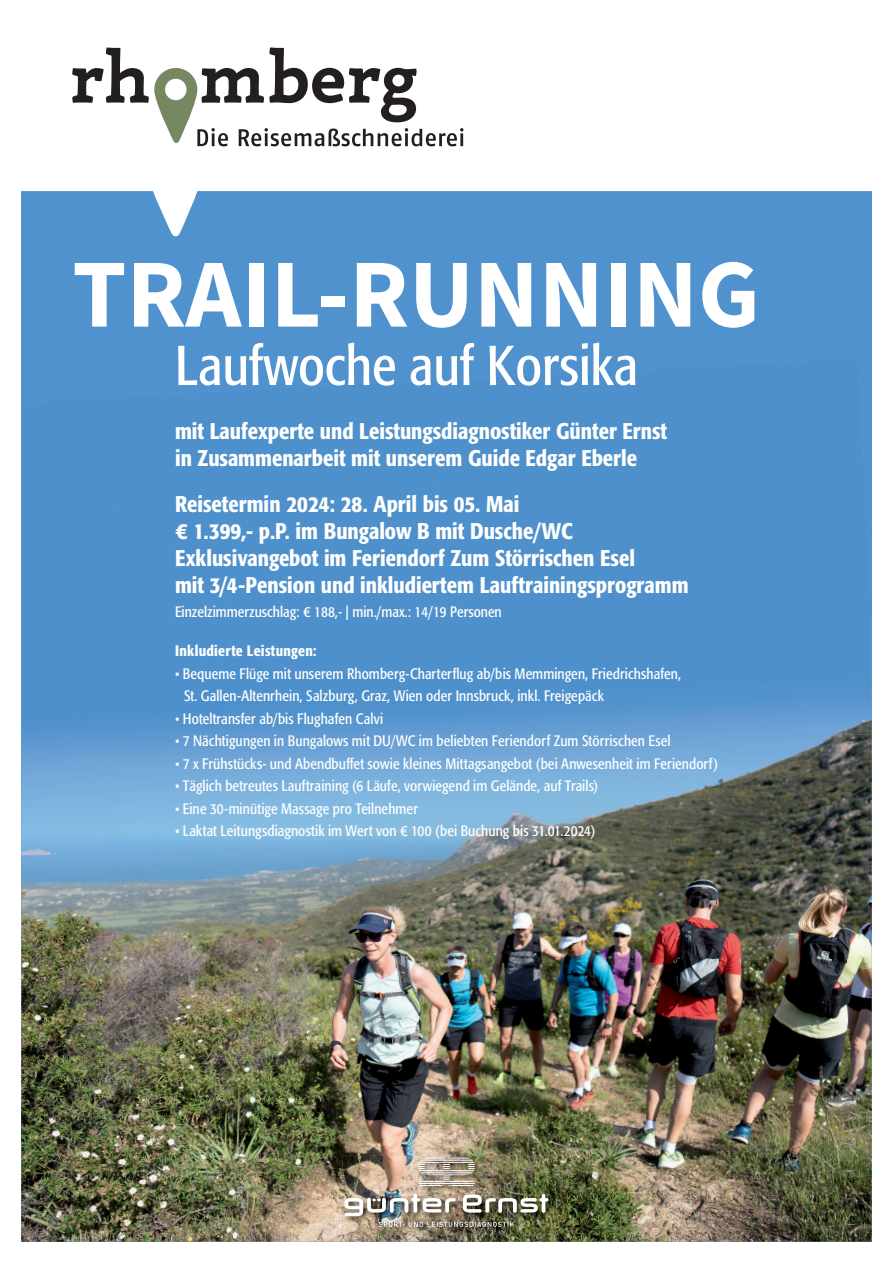
<style>
.page{position:relative;width:893px;height:1263px;background:#fff}
.page>*{position:absolute;margin:0;border:0;box-sizing:border-box;transform-origin:0 0}
.t1{font:700 97.5px "Source Sans Pro";color:#fff}
.t2{font:condensed 55.5px "Formata";color:#fff}
.t3{font:500 condensed 22.5px/27px "Formata";color:#fff}
.t4{font:condensed 15px/22.5px "Formata";color:#fff}
.t5{font:500 condensed 15px "Formata";letter-spacing:.02em;color:#fff}
</style>
<div class="page">
<img style="left:21px;top:735px;width:851px;height:507px">
<img style="left:343px;top:1156px;width:169px;height:78px">
<img style="left:512px;top:1156px;width:44px;height:78px">
<img style="left:344px;top:1194px;width:112px;height:22px">
<svg style="left:463px;top:1194px;width:86px;height:18px"></svg>
<svg style="left:379px;top:1222px;width:135px;height:5px"></svg>
<svg style="left:418px;top:1157px;width:57px;height:29px"></svg>
<div style="left:21px;top:191px;width:851px;height:382px;background:#5092cd"></div>
<div style="left:21px;top:397px;width:89px;height:107px;background:#4e90cb"></div>
<div style="left:110px;top:391px;width:107px;height:113px;background:#4e90cb"></div>
<div style="left:217px;top:386px;width:107px;height:113px;background:#4e90cb"></div>
<div style="left:324px;top:380px;width:107px;height:113px;background:#4e90cb"></div>
<div style="left:431px;top:374px;width:107px;height:113px;background:#4e90cb"></div>
<div style="left:538px;top:369px;width:107px;height:113px;background:#4e90cb"></div>
<div style="left:645px;top:363px;width:106px;height:113px;background:#4e90cb"></div>
<div style="left:751px;top:358px;width:113px;height:113px;background:#4e90cb"></div>
<div style="left:21px;top:504px;width:95px;height:108px;background:#4e90cb"></div>
<div style="left:116px;top:499px;width:107px;height:113px;background:#4e90cb"></div>
<div style="left:223px;top:493px;width:107px;height:113px;background:#4e90cb"></div>
<div style="left:330px;top:487px;width:107px;height:114px;background:#4e90cb"></div>
<div style="left:437px;top:482px;width:106px;height:113px;background:#4e90cb"></div>
<div style="left:543px;top:476px;width:107px;height:114px;background:#4e90cb"></div>
<div style="left:650px;top:471px;width:107px;height:113px;background:#4e90cb"></div>
<div style="left:757px;top:465px;width:113px;height:113px;background:#4e90cb"></div>
<div style="left:21px;top:612px;width:101px;height:99px;background:#4e90cb"></div>
<div style="left:122px;top:606px;width:106px;height:105px;background:#4e90cb"></div>
<div style="left:228px;top:601px;width:107px;height:110px;background:#4e90cb"></div>
<div style="left:335px;top:595px;width:107px;height:102px;background:#4e90cb"></div>
<div style="left:442px;top:590px;width:107px;height:107px;background:#4e90cb"></div>
<div style="left:549px;top:584px;width:107px;height:113px;background:#4e90cb"></div>
<div style="left:656px;top:578px;width:107px;height:105px;background:#4e90cb"></div>
<div style="left:763px;top:573px;width:109px;height:110px;background:#4e90cb"></div>
<img style="left:21px;top:711px;width:267px;height:24px">
<img style="left:288px;top:697px;width:267px;height:38px">
<img style="left:555px;top:683px;width:267px;height:52px">
<img style="left:822px;top:681px;width:50px;height:54px">
<svg style="left:146px;top:191px;width:59px;height:43px"></svg>
<svg style="left:72px;top:47px;width:391px;height:99px"></svg>
<h1 class="t1" style="left:72px;top:228px;width:689px">TRAIL-RUNNING</h1>
<h2 class="t2" style="left:175px;top:333px;width:464px">Laufwoche auf Korsika</h2>
<h3 class="t3" style="left:175px;top:417px;width:494px">mit Laufexperte und Leistungsdiagnostiker Günter Ernst in Zusammenarbeit mit unserem Guide Edgar Eberle</h3>
<h3 class="t3" style="left:175px;top:491px;width:515px">Reisetermin 2024: 28. April bis 05. Mai<br>€ 1.399,- p.P. im Bungalow B mit Dusche/WC Exklusivangebot im Feriendorf Zum Störrischen Esel<br>mit 3/4-Pension und inkludiertem Lauftrainingsprogramm</h3>
<p class="t4" style="left:175px;top:601px;width:328px">Einzelzimmerzuschlag: € 188,- | min./max.: 14/19 Personen</p>
<p class="t5" style="left:175px;top:642px;width:143px">Inkludierte Leistungen:</p>
<p class="t4" style="left:184px;top:662px;width:499px;text-indent:-9px">• Bequeme Flüge mit unserem Rhomberg-Charterflug ab/bis Memmingen, Friedrichshafen,<br>St. Gallen-Altenrhein, Salzburg, Graz, Wien oder Innsbruck, inkl. Freigepäck</p>
<p class="t4" style="left:175px;top:707px;width:210px">• Hoteltransfer ab/bis Flughafen Calvi</p>
<p class="t4" style="left:175px;top:730px;width:497px">• 7 Nächtigungen in Bungalows mit DU/WC im beliebten Feriendorf Zum Störrischen Esel</p>
<p class="t4" style="left:175px;top:752px;width:544px">• 7 x Frühstücks- und Abendbuffet sowie kleines Mittagsangebot (bei Anwesenheit im Feriendorf)</p>
<p class="t4" style="left:175px;top:775px;width:425px">• Täglich betreutes Lauftraining (6 Läufe, vorwiegend im Gelände, auf Trails)</p>
<p class="t4" style="left:175px;top:797px;width:245px">• Eine 30-minütige Massage pro Teilnehmer</p>
<p class="t4" style="left:175px;top:820px;width:422px">• Laktat Leitungsdiagnostik im Wert von € 100 (bei Buchung bis 31.01.2024)</p>
</div>
